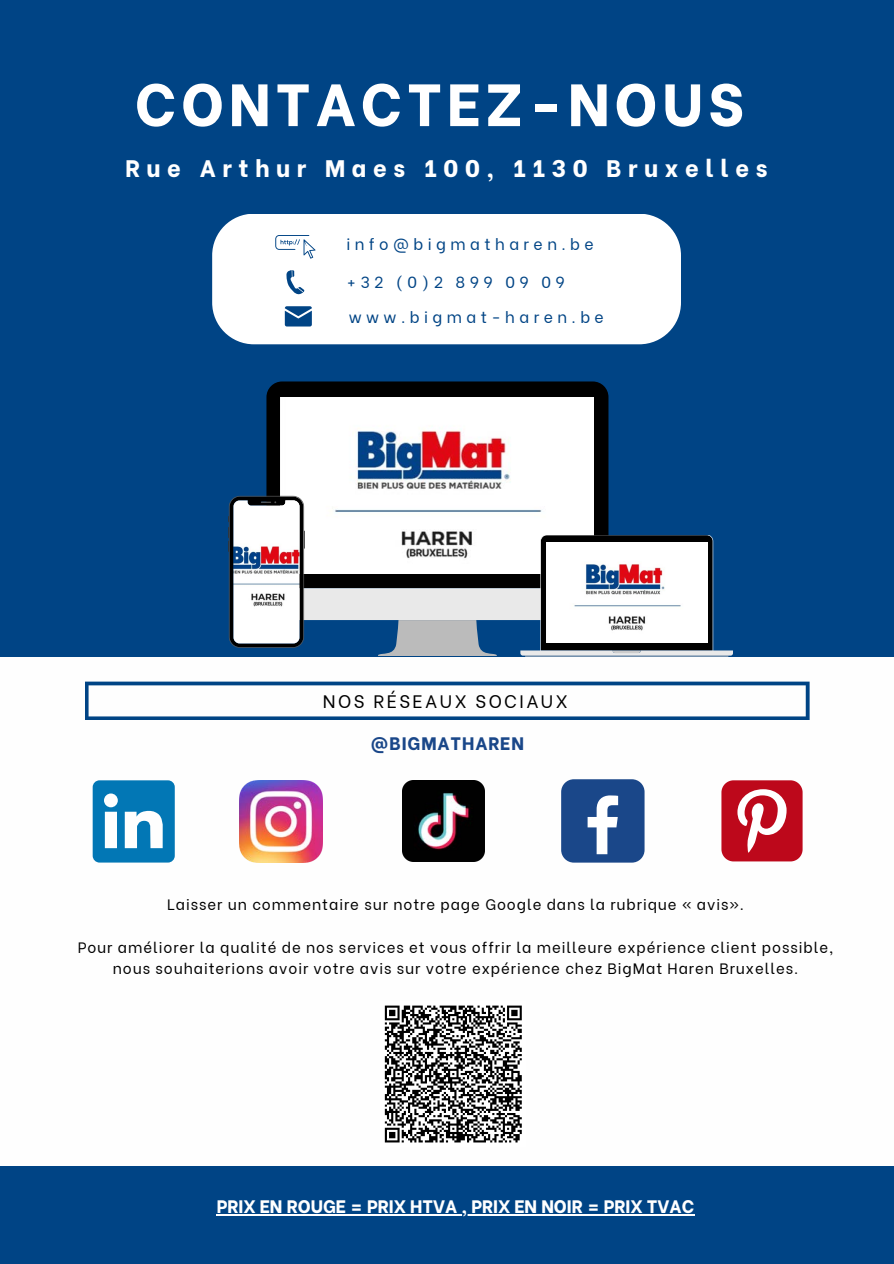
<style>
.page{position:relative;width:894px;height:1264px;background:#fff}
.page>*{position:absolute;margin:0;border:0;box-sizing:border-box;transform-origin:0 0}
.t1{font:800 59.55px "Be Vietnam";letter-spacing:.08em;color:#fff}
.t2{font:800 23.85px "Be Vietnam";letter-spacing:.28em;color:#fff}
.t3{font:800 18px "Be Vietnam";color:#fff}
.t4{font:18px "Be Vietnam";letter-spacing:.135em;color:#000}
.t5{font:800 18px "Be Vietnam";letter-spacing:.05em;color:#1a4789}
.t6{font:15.9px "Be Vietnam";letter-spacing:.28em;color:#004485}
.t7{font:15px/21.5px "Be Vietnam";letter-spacing:.06em;color:#000;text-align:center}
</style>
<div class="page">
<div style="left:0;top:0;width:893px;height:657px;background:#004485"></div>
<div style="left:0;top:1166px;width:893px;height:97px;background:#004485"></div>
<svg style="left:85px;top:681px;width:724px;height:39px"></svg>
<svg style="left:266px;top:381px;width:342px;height:115px;background:#05080b"></svg>
<img style="left:281px;top:397px;width:312px;height:99px">
<svg style="left:228px;top:496px;width:504px;height:160px"></svg>
<img style="left:546px;top:542px;width:161px;height:101px">
<svg style="left:93px;top:780px;width:82px;height:82px"></svg>
<img style="left:240px;top:780px;width:82px;height:82px">
<img style="left:403px;top:780px;width:81px;height:81px">
<div style="left:561px;top:779px;width:83px;height:83px;background:#1a4789;border-radius:13px"></div>
<svg style="left:587px;top:795px;width:31px;height:59px"></svg>
<svg style="left:721px;top:780px;width:81px;height:81px"></svg>
<div style="left:212px;top:214px;width:468px;height:130px;background:#fff;border-radius:42px"></div>
<svg style="left:286px;top:270px;width:18px;height:25px"></svg>
<svg style="left:275px;top:235px;width:40px;height:24px"></svg>
<svg style="left:285px;top:306px;width:27px;height:20px"></svg>
<svg style="left:384px;top:1005px;width:138px;height:138px"></svg>
<hr style="left:217px;top:1213px;width:146px;height:2px;background:#fff">
<hr style="left:363px;top:1213px;width:331px;height:2px;background:#fff">
<p class="t1" style="left:135px;top:55px;width:610px">CONTACTEZ-NOUS</p>
<p class="t2" style="left:125px;top:148px;width:643px">Rue Arthur Maes 100, 1130 Bruxelles</p>
<p class="t6" style="left:346px;top:231px;width:249px">info@bigmatharen.be</p>
<p class="t6" style="left:346px;top:269px;width:219px">+32 (0)2 899 09 09</p>
<p class="t6" style="left:349px;top:303px;width:256px">www.bigmat-haren.be</p>
<p class="t4" style="left:323px;top:686px;width:246px">NOS RÉSEAUX SOCIAUX</p>
<p class="t5" style="left:370px;top:728px;width:155px">@BIGMATHAREN</p>
<p class="t7" style="left:167px;top:892px;width:578px">Laisser un commentaire sur notre page Google dans la rubrique « avis».</p>
<p class="t7" style="left:78px;top:935px;width:756px">Pour améliorer la qualité de nos services et vous offrir la meilleure expérience client possible, nous souhaiterions avoir votre avis sur votre expérience chez BigMat Haren Bruxelles.</p>
<p class="t3" style="left:217px;top:1191px;width:479px">PRIX EN ROUGE = PRIX HTVA , PRIX EN NOIR = PRIX TVAC</p>
</div>
